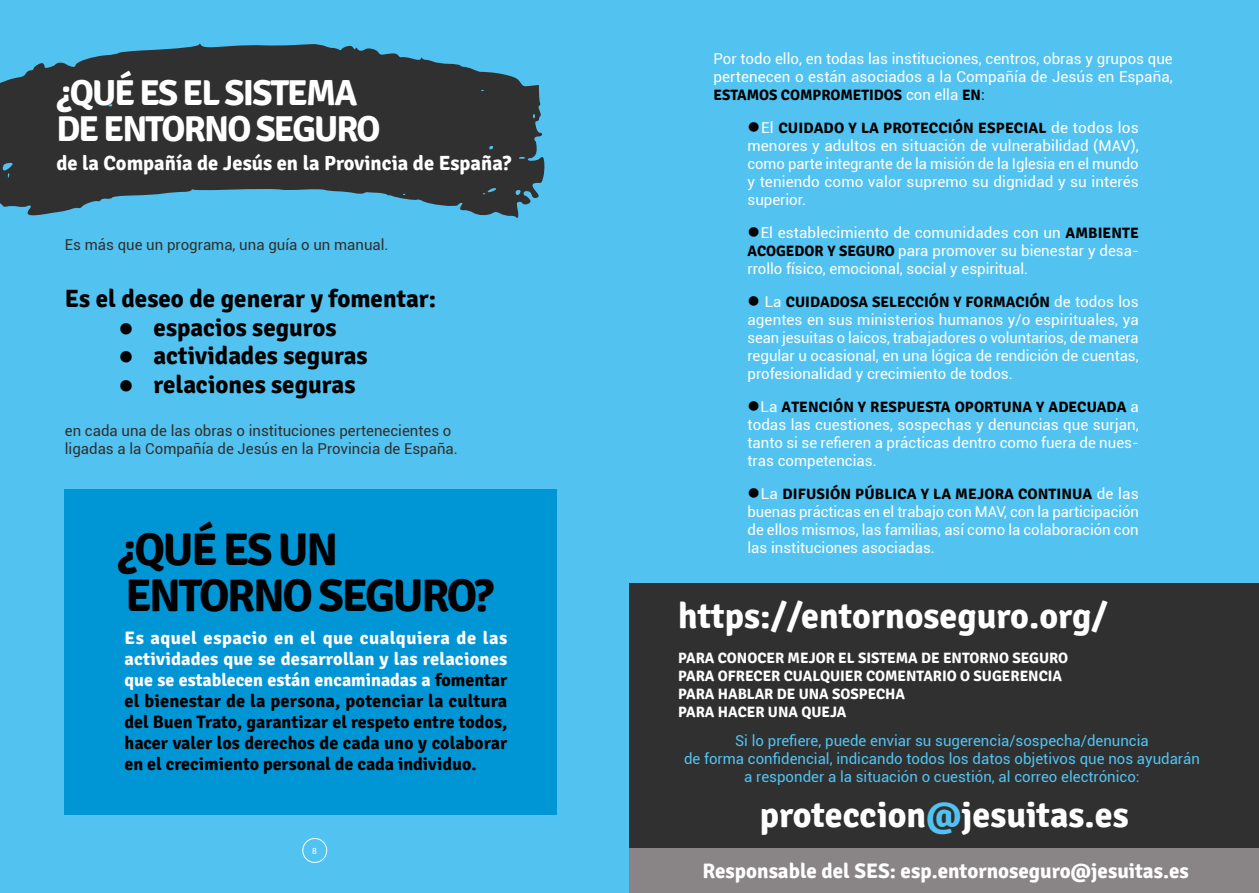
<style>
.page{position:relative;width:1259px;height:893px;background:#fff}
.page>*{position:absolute;margin:0;border:0;box-sizing:border-box;transform-origin:0 0}
.t1{font:700 45.75px/45.8px "Signika";color:#000}
.t2{font:700 36px/36px "Signika";color:#fff}
.t3{font:700 25.05px "Signika";color:#000}
.t4{font:700 21px "Signika";color:#fff}
.t5{font:700 20.55px "Signika";color:#fff}
.t6{font:700 18px/21px "Signika";color:#000;text-align:justify}
.t7{font:15px/18px "Roboto";color:#fff;text-align:justify}
.t8{font:15px/18px "Roboto";color:#52c3f1;text-align:center}
.t9{font:700 15px "Signika";letter-spacing:.305em;color:#000}
.t10{font:15px/18px "Roboto";color:#303030}
.t11{font:700 15px "Signika";color:#fff}
.t12{font:8.4px "Roboto";color:#fff}
.s1{color:#fff}
.s2{font-family:"Signika";font-weight:700;color:#000}
.s3{color:#000}
.s4{font-family:"Roboto";font-weight:400;color:#fff}
.s5{color:#52c3f1}
</style>
<div class="page">
<div style="left:0;top:0;width:629px;height:893px;background:#52c3f1"></div>
<svg style="left:0;top:43px;width:545px;height:175px;fill:#303030"></svg>
<div style="left:64px;top:489px;width:492px;height:325px;background:#0096d6"></div>
<div style="left:629px;top:583px;width:630px;height:266px;background:#303030"></div>
<div style="left:629px;top:0;width:630px;height:583px;background:#52c3f1"></div>
<div style="left:629px;top:849px;width:630px;height:44px;background:#898586"></div>
<div style="left:302px;top:838px;width:25px;height:25px;border:1px solid #fff;border-radius:50%"></div>
<h2 class="t2" style="left:56px;top:76px;width:189px">¿Qué es el sistema de entorno</h2>
<h2 class="t2" style="left:256px;top:112px;width:22px">seguro</h2>
<h3 class="t5" style="left:56px;top:150px;width:456px">de la Compañía de Jesús en la Provincia de España?</h3>
<p class="t10" style="left:65px;top:235px;width:325px">Es más que un programa, una guía o un manual.</p>
<h3 class="t3" style="left:65px;top:283px;width:373px">Es el deseo de generar y fomentar:</h3>
<h3 class="t3" style="left:119px;top:312px;width:219px">● espacios seguros</h3>
<h3 class="t3" style="left:119px;top:341px;width:250px">● actividades seguras</h3>
<h3 class="t3" style="left:119px;top:369px;width:238px">● relaciones seguras</h3>
<p class="t10" style="left:65px;top:421px;width:394px">en cada una de las obras o instituciones pertenecientes o ligadas a la Compañía de Jesús en la Provincia de España.</p>
<h1 class="t1" style="left:118px;top:528px;width:189px">¿Qué es un entorno</h1>
<h1 class="t1" style="left:319px;top:573px;width:28px">seguro</h1>
<h1 class="t1" style="left:475px;top:573px;width:21px">?</h1>
<p class="t6" style="left:125px;top:627px;width:384px"><span class="s1">Es aquel espacio en el que cualquiera de las actividades que se desarrollan y las relaciones que se establecen están encaminadas a</span> fomentar el bienestar de la persona, potenciar la cultura del Buen Trato, garantizar el respeto entre todos, hacer valer los derechos de cada uno y colaborar en el crecimiento personal de cada individuo.</p>
<p class="t12" style="left:312px;top:845px;width:6px">8</p>
<p class="t7" style="left:713px;top:49px;width:461px">Por todo ello, en todas las instituciones, centros, obras y grupos que pertenecen o están asociados a la Compañía de Jesús en España,</p>
<p class="t9" style="left:713px;top:86px;width:10px">estamos</p>
<p class="t9" style="left:781px;top:86px;width:11px">comprometidos</p>
<p class="t7" style="left:906px;top:85px;width:80px">con ella <span class="s2">en</span> <span class="s3">:</span></p>
<p class="t9" style="left:747px;top:119px;width:42px">●<span class="s4">El</span> cuidado</p>
<p class="t9" style="left:848px;top:119px;width:45px">yla protecci</p>
<p class="t9" style="left:953px;top:119px;width:35px">ón especial</p>
<p class="t7" style="left:747px;top:118px;width:393px;text-indent:304px">de todos los menores y adultos en situación de vulnerabilidad (MAV), como parte integrante de la misión de la Iglesia en el mundo y teniendo como valor supremo su dignidad y su interés superior.</p>
<p class="t7" style="left:747px;top:223px;width:328px"><span class="s3">●</span>El establecimiento de comunidades con un <span class="s2">ambiente</span></p>
<p class="t9" style="left:747px;top:242px;width:11px">acogedor</p>
<p class="t9" style="left:827px;top:242px;width:22px">y seguro</p>
<p class="t7" style="left:747px;top:241px;width:393px;text-indent:151px">para promover su bienestar y desa&shy;rrollo físico, emocional, social y espiritual.</p>
<p class="t9" style="left:747px;top:293px;width:49px">● <span class="s4">La</span> cuidadosa</p>
<p class="t9" style="left:872px;top:293px;width:9px">selecci</p>
<p class="t9" style="left:929px;top:293px;width:47px">ónyformaci</p>
<p class="t7" style="left:747px;top:292px;width:393px;text-indent:282px"><span class="s2">ón</span> de todos los agentes en sus ministerios humanos y/o espirituales, ya sean jesuitas o laicos, trabajadores o voluntarios, de manera regular u ocasional, en una lógica de rendición de cuentas, profesionalidad y crecimiento de todos.</p>
<p class="t9" style="left:747px;top:398px;width:44px">●<span class="s4">La</span> atenci</p>
<p class="t9" style="left:833px;top:398px;width:47px">ónyrespuesta</p>
<p class="t9" style="left:954px;top:398px;width:11px">oportuna</p>
<p class="t9" style="left:1036px;top:398px;width:23px">y adecuada</p>
<p class="t7" style="left:747px;top:397px;width:393px;text-indent:383px">a todas las cuestiones, sospechas y denuncias que surjan, tanto si se refieren a prácticas dentro como fuera de nues&shy;tras competencias.</p>
<p class="t9" style="left:747px;top:485px;width:44px">●<span class="s4">La</span> difusi</p>
<p class="t9" style="left:830px;top:485px;width:35px">ón pública</p>
<p class="t9" style="left:921px;top:485px;width:46px">yla mejora</p>
<p class="t9" style="left:1018px;top:485px;width:11px">continua</p>
<p class="t7" style="left:747px;top:484px;width:393px;text-indent:349px">de las buenas prácticas en el trabajo con MAV, con la participación de ellos mismos, las familias, así como la colaboración con las instituciones asociadas.</p>
<h2 class="t2" style="left:678px;top:598px;width:431px">https://entornoseguro.org/</h2>
<p class="t11" style="left:678px;top:649px;width:10px">para</p>
<p class="t11" style="left:718px;top:649px;width:11px">conocer</p>
<p class="t11" style="left:787px;top:649px;width:11px">mejor</p>
<p class="t11" style="left:838px;top:649px;width:38px">el Sistema</p>
<p class="t11" style="left:921px;top:649px;width:41px">de Entorno</p>
<p class="t11" style="left:1012px;top:649px;width:19px">Seguro</p>
<p class="t11" style="left:678px;top:667px;width:10px">para</p>
<p class="t11" style="left:718px;top:667px;width:10px">ofrecer</p>
<p class="t11" style="left:784px;top:667px;width:10px">cualquier</p>
<p class="t11" style="left:866px;top:667px;width:10px">comentario</p>
<p class="t11" style="left:960px;top:667px;width:24px">o sugerencia</p>
<p class="t11" style="left:678px;top:685px;width:10px">para</p>
<p class="t11" style="left:718px;top:685px;width:21px">hablar</p>
<p class="t11" style="left:777px;top:685px;width:33px">de una</p>
<p class="t11" style="left:832px;top:685px;width:10px">sospec</p>
<p class="t11" style="left:885px;top:685px;width:19px">ha</p>
<p class="t11" style="left:678px;top:703px;width:10px">para</p>
<p class="t11" style="left:718px;top:703px;width:21px">hacer</p>
<p class="t11" style="left:768px;top:703px;width:11px">una</p>
<p class="t11" style="left:801px;top:703px;width:10px">queja</p>
<p class="t8" style="left:684px;top:731px;width:517px">Si lo prefiere, puede enviar su sugerencia/sospecha/denuncia<br>de forma confidencial, indicando todos los datos objetivos que nos ayudarán a responder a la situación o cuestión, al correo electrónico:</p>
<h2 class="t2" style="left:759px;top:797px;width:370px">proteccion<span class="s5">@</span>jesuitas.es</h2>
<h3 class="t4" style="left:702px;top:858px;width:488px">Responsable del SES: esp.entornoseguro@jesuitas.es</h3>
</div>
